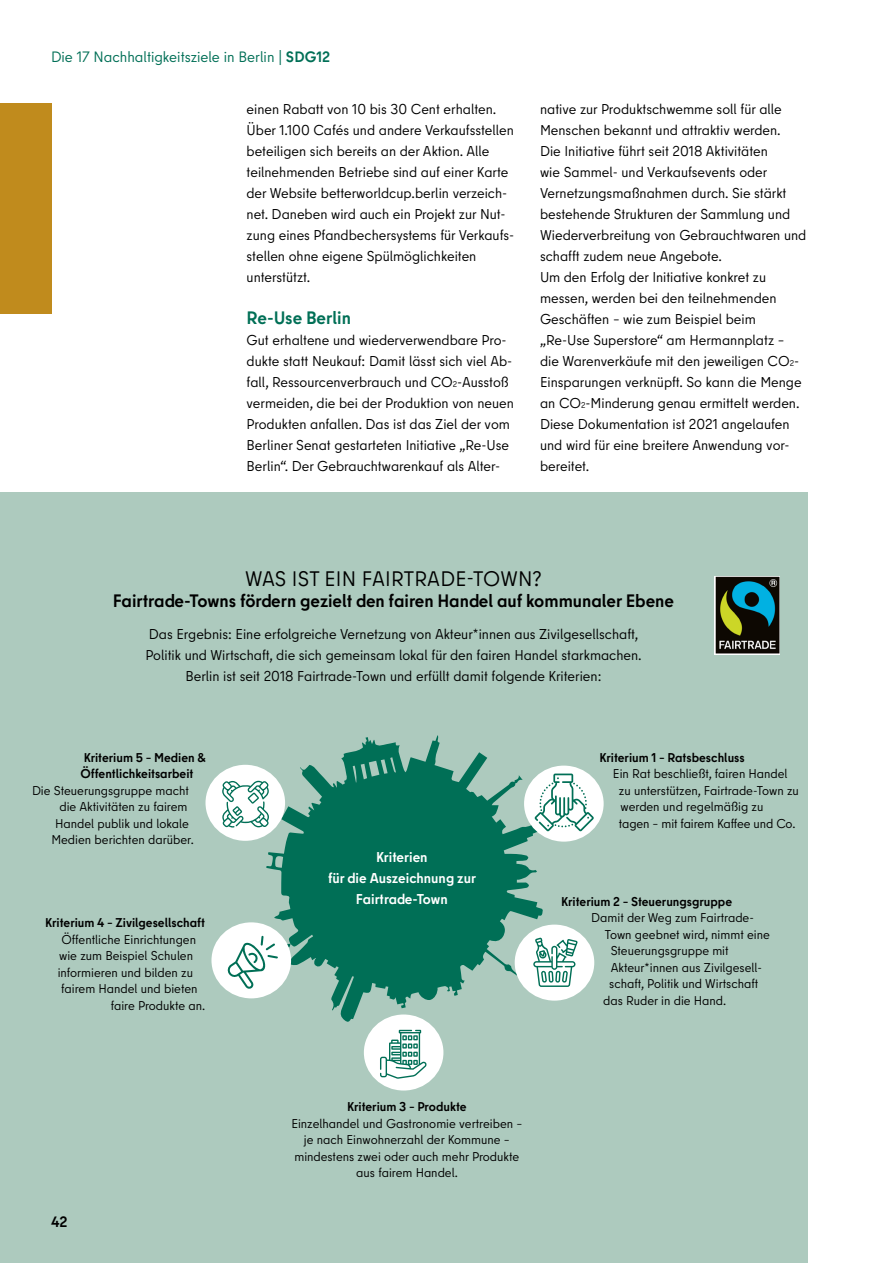
<style>
.page{position:relative;width:893px;height:1263px;background:#fff}
.page>*{position:absolute;margin:0;border:0;box-sizing:border-box;transform-origin:0 0}
.FT_Headline{font:21px "Berlin Type";letter-spacing:.01em;color:#000}
.FT_Subline{font:700 18px "Berlin Type";color:#000}
._02_01_Innen_Übersch{font:700 18px "Berlin Type";color:#006f56}
.t1{font:15px "Berlin Type";color:#006f56}
.t2{font:700 15px "Berlin Type";color:#000}
._02_03_Innen_Fließte{font:14.25px/21px "Berlin Type";color:#000}
.FT_Fließtext_Mitte{font:14.25px "Berlin Type";color:#000}
.FT_Schrift_weiß{font:700 14.25px "Berlin Type";color:#fff}
.FT_Kriterium_Fließte{font:12.75px/16.5px "Berlin Type";color:#000}
.FT_Kriterium_Headlin{font:700 12.75px "Berlin Type";color:#000}
._02_03_Innen_Fließte-2{font:12.75px/16.5px "Berlin Type";color:#000;text-align:center}
._02_01_Innen_Übersch-2{font:700 12.75px "Berlin Type";color:#000}
.s1{font-weight:700}
.s2{font-size:8.25px}
</style>
<div class="page">
<div style="left:0;top:492px;width:808px;height:771px;background:#adcabe"></div>
<div style="left:0;top:103px;width:51px;height:211px;background:#c08b1d"></div>
<svg style="left:266px;top:735px;width:277px;height:287px;fill:#006f56"></svg>
<div style="left:211px;top:922px;width:80px;height:76px;background:#fff;border-radius:50%"></div>
<svg style="left:227px;top:936px;width:51px;height:54px"></svg>
<div style="left:364px;top:1014px;width:79px;height:76px;background:#fff;border-radius:50%"></div>
<svg style="left:380px;top:1030px;width:47px;height:49px"></svg>
<div style="left:515px;top:924px;width:79px;height:77px;background:#fff;border-radius:50%"></div>
<svg style="left:533px;top:937px;width:45px;height:50px"></svg>
<div style="left:205px;top:765px;width:80px;height:76px;background:#fff;border-radius:50%"></div>
<svg style="left:222px;top:781px;width:47px;height:46px"></svg>
<div style="left:524px;top:766px;width:80px;height:76px;background:#fff;border-radius:50%"></div>
<svg style="left:534px;top:773px;width:60px;height:58px"></svg>
<img style="left:714px;top:576px;width:65px;height:78px">
<p class="t1" style="left:51px;top:47px;width:281px">Die 17 Nachhaltigkeitsziele in Berlin | <span class="s1">SDG12</span></p>
<p class="_02_03_Innen_Fließte" style="left:247px;top:98px;width:251px">einen Rabatt von 10 bis 30 Cent erhalten.</p>
<p class="_02_03_Innen_Fließte" style="left:247px;top:119px;width:269px">Über 1.100 Cafés und andere Verkaufsstellen beteiligen sich bereits an der Aktion. Alle teilnehmenden Betriebe sind auf einer Karte der Website betterworldcup.berlin verzeich&shy;net. Daneben wird auch ein Projekt zur Nut&shy;zung eines Pfandbechersystems für Verkaufs&shy;stellen ohne eigene Spülmöglichkeiten unterstützt.</p>
<p class="_02_01_Innen_Übersch" style="left:247px;top:306px;width:106px">Re-Use Berlin</p>
<p class="_02_03_Innen_Fließte" style="left:247px;top:329px;width:269px">Gut erhaltene und wiederverwendbare Pro&shy;dukte statt Neukauf: Damit lässt sich viel Ab&shy;fall, Ressourcenverbrauch und CO<span class="s2">2</span>-Ausstoß vermeiden, die bei der Produktion von neuen Produkten anfallen. Das ist das Ziel der vom Berliner Senat gestarteten Initiative „Re-Use Berlin“. Der Gebrauchtwarenkauf als Alter-</p>
<p class="_02_03_Innen_Fließte" style="left:540px;top:98px;width:243px">native zur Produktschwemme soll für alle<br>Menschen bekannt und attraktiv werden.</p>
<p class="_02_03_Innen_Fließte" style="left:540px;top:140px;width:268px">Die Initiative führt seit 2018 Aktivitäten<br>wie Sammel- und Verkaufsevents oder Vernetzungsmaßnahmen durch. Sie stärkt bestehende Strukturen der Sammlung und Wiederverbreitung von Gebrauchtwaren und schafft zudem neue Angebote.</p>
<p class="_02_03_Innen_Fließte" style="left:540px;top:266px;width:263px">Um den Erfolg der Initiative konkret zu messen, werden bei den teilnehmenden Geschäften – wie zum Beispiel beim „Re-Use Superstore“ am Hermannplatz – die Warenverkäufe mit den jeweiligen CO<span class="s2">2</span>- Einsparungen verknüpft. So kann die Menge an CO<span class="s2">2</span>-Minderung genau ermittelt werden.<br>Diese Dokumentation ist 2021 angelaufen und wird für eine breitere Anwendung vor&shy;bereitet.</p>
<p class="FT_Headline" style="left:245px;top:565px;width:298px">WAS IST EIN FAIRTRADE-TOWN?</p>
<p class="FT_Subline" style="left:113px;top:589px;width:563px">Fairtrade-Towns fördern gezielt den fairen Handel auf kommunaler Ebene</p>
<p class="FT_Fließtext_Mitte" style="left:149px;top:625px;width:491px">Das Ergebnis: Eine erfolgreiche Vernetzung von Akteur*innen aus Zivilgesellschaft,</p>
<p class="FT_Fließtext_Mitte" style="left:146px;top:646px;width:498px">Politik und Wirtschaft, die sich gemeinsam lokal für den fairen Handel starkmachen.</p>
<p class="FT_Fließtext_Mitte" style="left:185px;top:667px;width:417px">Berlin ist seit 2018 Fairtrade-Town und erfüllt damit folgende Kriterien:</p>
<p class="FT_Kriterium_Headlin" style="left:84px;top:749px;width:124px">Kriterium 5 – Medien &amp;</p>
<p class="FT_Kriterium_Headlin" style="left:81px;top:766px;width:114px">Öffentlichkeitsarbeit</p>
<p class="FT_Kriterium_Fließte" style="left:32px;top:782px;width:158px">Die Steuerungsgruppe macht</p>
<p class="FT_Kriterium_Fließte" style="left:59px;top:799px;width:130px">die Aktivitäten zu fairem</p>
<p class="FT_Kriterium_Fließte" style="left:55px;top:815px;width:135px">Handel publik und lokale</p>
<p class="FT_Kriterium_Fließte" style="left:51px;top:832px;width:144px">Medien berichten darüber.</p>
<p class="FT_Kriterium_Headlin" style="left:45px;top:915px;width:161px">Kriterium 4 – Zivilgesellschaft</p>
<p class="FT_Kriterium_Fließte" style="left:61px;top:931px;width:136px">Öffentliche Einrichtungen</p>
<p class="FT_Kriterium_Fließte" style="left:59px;top:948px;width:135px">wie zum Beispiel Schulen</p>
<p class="FT_Kriterium_Fließte" style="left:58px;top:964px;width:137px">informieren und bilden zu</p>
<p class="FT_Kriterium_Fließte" style="left:61px;top:981px;width:138px">fairem Handel und bieten</p>
<p class="FT_Kriterium_Fließte" style="left:111px;top:997px;width:96px">faire Produkte an.</p>
<p class="t2" style="left:51px;top:1212px;width:18px">42</p>
<p class="FT_Schrift_weiß" style="left:376px;top:847px;width:53px">Kriterien</p>
<p class="FT_Schrift_weiß" style="left:328px;top:868px;width:149px">für die Auszeichnung zur</p>
<p class="FT_Schrift_weiß" style="left:356px;top:889px;width:93px">Fairtrade-Town</p>
<p class="_02_01_Innen_Übersch-2" style="left:347px;top:1098px;width:121px">Kriterium 3 – Produkte</p>
<p class="_02_03_Innen_Fließte-2" style="left:291px;top:1115px;width:232px">Einzelhandel und Gastronomie vertreiben – je nach Einwohnerzahl der Kommune –</p>
<p class="_02_03_Innen_Fließte-2" style="left:294px;top:1148px;width:226px">mindestens zwei oder auch mehr Produkte aus fairem Handel.</p>
<p class="FT_Kriterium_Headlin" style="left:599px;top:749px;width:147px">Kriterium 1 – Ratsbeschluss</p>
<p class="FT_Kriterium_Fließte" style="left:619px;top:766px;width:181px;text-indent:-6px">Ein Rat beschließt, fairen Handel zu unterstützen, Fairtrade-Town zu werden und regelmäßig zu<br>tagen – mit fairem Kaffee und Co.</p>
<p class="FT_Kriterium_Headlin" style="left:561px;top:893px;width:172px">Kriterium 2 – Steuerungsgruppe</p>
<p class="FT_Kriterium_Fließte" style="left:591px;top:910px;width:164px">Damit der Weg zum Fairtrade-</p>
<p class="FT_Kriterium_Fließte" style="left:605px;top:926px;width:167px">Town geebnet wird, nimmt eine</p>
<p class="FT_Kriterium_Fließte" style="left:611px;top:943px;width:119px">Steuerungsgruppe mit</p>
<p class="FT_Kriterium_Fließte" style="left:611px;top:959px;width:153px">Akteur*innen aus Zivilgesell-</p>
<p class="FT_Kriterium_Fließte" style="left:609px;top:976px;width:151px">schaft, Politik und Wirtschaft</p>
<p class="FT_Kriterium_Fließte" style="left:603px;top:992px;width:125px">das Ruder in die Hand.</p>
</div>
